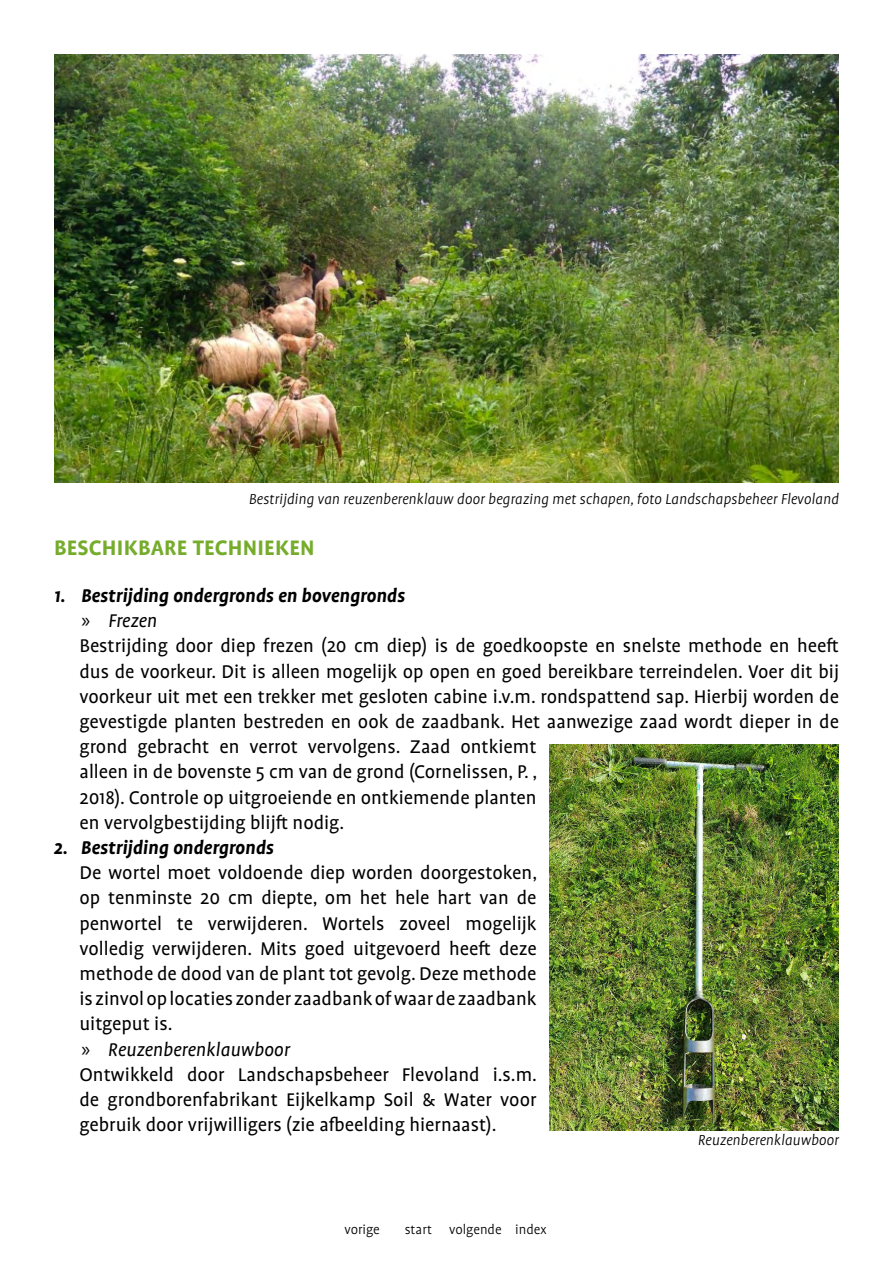
<style>
.page{position:relative;width:893px;height:1263px;background:#fff}
.page>*{position:absolute;margin:0;border:0;box-sizing:border-box;transform-origin:0 0}
.t1{font:700 24px "Profile Pro";letter-spacing:.01em;color:#76ac2c}
.t2{font:21px/25.2px "Profile Pro";color:#000}
.t3{font:italic 700 21px "Profile Pro";color:#000}
.t4{font:italic 300 16.5px "Profile Pro";color:#000}
.t5{font:300 15px "Profile Pro";color:#000}
.s1{font-weight:700;font-style:italic}
.s2{font-family:"Myriad Pro"}
.s3{font-style:italic}
</style>
<div class="page">
<img style="left:54px;top:54px;width:785px;height:428px">
<img style="left:549px;top:744px;width:290px;height:386px">
<p class="t4" style="left:249px;top:490px;width:592px">Bestrijding van reuzenberenklauw door begrazing met schapen, foto Landschapsbeheer Flevoland</p>
<p class="t1" style="left:54px;top:533px;width:262px">BESCHIKBARE TECHNIEKEN</p>
<p class="t2" style="left:79px;top:584px;width:761px;text-indent:-25px"><span class="s1">1. Bestrijding ondergronds en bovengronds<br></span><span class="s2">»</span> <span class="s3">Frezen<br></span>Bestrijding door diep frezen (20 cm diep) is de goedkoopste en snelste methode en heeft dus de voorkeur. Dit is alleen mogelijk op open en goed bereikbare terreindelen. Voer dit bij voorkeur uit met een trekker met gesloten cabine i.v.m. rondspattend sap. Hierbij worden de gevestigde planten bestreden en ook de zaadbank. Het aanwezige zaad wordt dieper in de grond gebracht en verrot vervolgens. Zaad ontkiemt<br>alleen in de bovenste 5 cm van de grond (Cornelissen, P. ,<br>2018). Controle op uitgroeiende en ontkiemende planten<br>en vervolgbestijding blijft nodig.</p>
<p class="t3" style="left:54px;top:835px;width:221px">2. Bestrijding ondergronds</p>
<p class="t2" style="left:79px;top:861px;width:459px">De wortel moet voldoende diep worden doorgestoken, op tenminste 20 cm diepte, om het hele hart van de penwortel te verwijderen. Wortels zoveel mogelijk volledig verwijderen. Mits goed uitgevoerd heeft deze methode de dood van de plant tot gevolg. Deze methode is zinvol op locaties zonder zaadbank of waar de zaadbank uitgeput is.<br><span class="s2">»</span> <span class="s3">Reuzenberenklauwboor<br></span>Ontwikkeld door Landschapsbeheer Flevoland i.s.m. de grondborenfabrikant Eijkelkamp Soil &amp; Water voor gebruik door vrijwilligers (zie afbeelding hiernaast).</p>
<p class="t4" style="left:698px;top:1131px;width:143px">Reuzenberenklauwboor</p>
<p class="t5" style="left:344px;top:1221px;width:37px">vorige</p>
<p class="t5" style="left:405px;top:1221px;width:143px">start volgende index</p>
</div>
